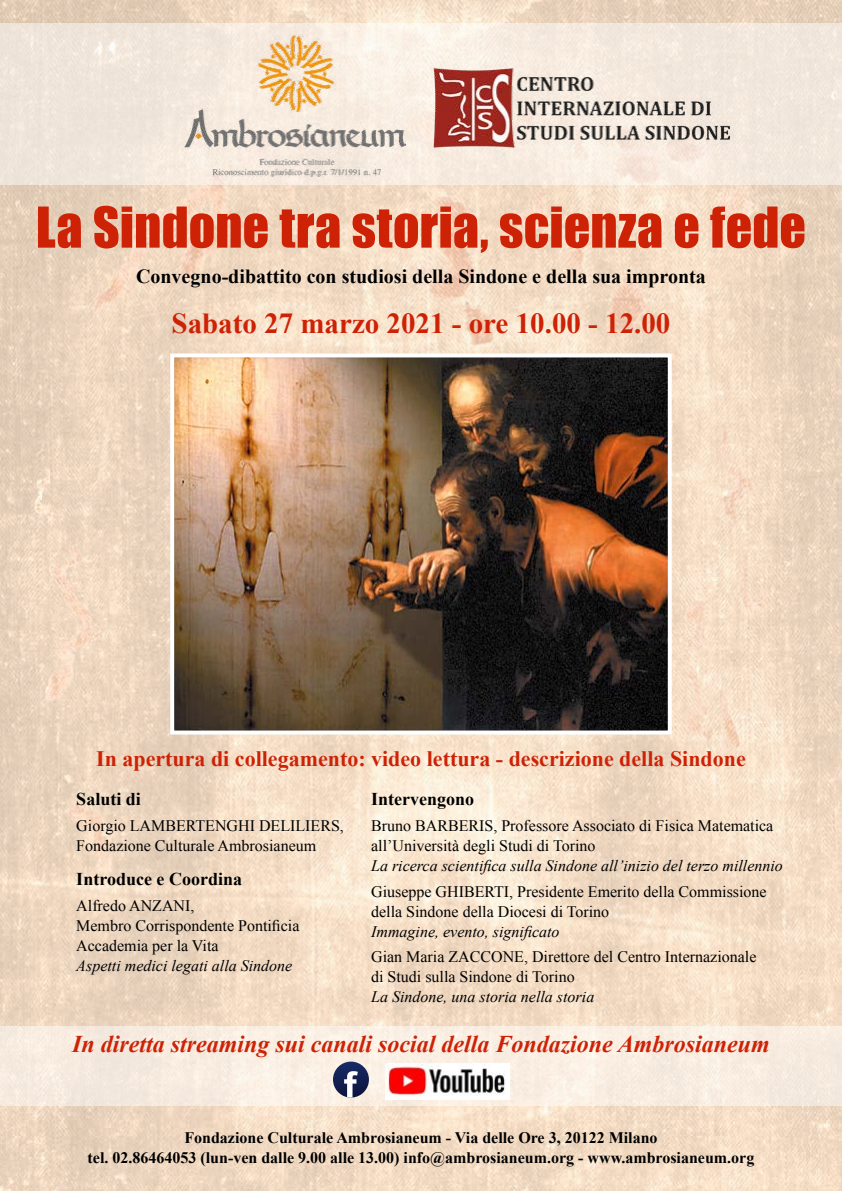
<style>
.page{position:relative;width:842px;height:1191px;background:#fff}
.page>*{position:absolute;margin:0;border:0;box-sizing:border-box;transform-origin:0 0}
.t1{font:52px "Impact";letter-spacing:.005em;color:#ce2206}
.t2{font:700 29px "Times New Roman";color:#ce2206}
.t3{font:italic 700 24px "Times New Roman";color:#ce2206}
.t4{font:700 22px "Times New Roman";color:#ce2206}
.t5{font:700 20px "Times New Roman";color:#000}
.t6{font:700 18px "Times New Roman";color:#000}
.t7{font:16px/20px "Times New Roman";color:#000}
.t8{font:italic 16px "Times New Roman";color:#000}
.t9{font:700 16px/19.2px "Times New Roman";color:#000;text-align:center}
</style>
<div class="page">
<img style="left:0;top:0;width:842px;height:1191px">
<div style="left:0;top:1026px;width:842px;height:80px;background:#f9ede1"></div>
<div style="left:0;top:23px;width:842px;height:161px;background:#f3e8dc"></div>
<img style="left:175px;top:358px;width:492px;height:371px">
<div style="left:170px;top:353px;width:502px;height:381px;border:4px solid #fff"></div>
<svg style="left:333px;top:1061px;width:36px;height:36px"></svg>
<img style="left:386px;top:1063px;width:124px;height:36px">
<img style="left:184px;top:34px;width:221px;height:143px">
<img style="left:432px;top:65px;width:302px;height:85px">
<h1 class="t1" style="left:36px;top:195px;width:772px">La Sindone tra storia, scienza e fede</h1>
<p class="t5" style="left:136px;top:262px;width:571px">Convegno-dibattito con studiosi della Sindone e della sua impronta</p>
<h2 class="t2" style="left:172px;top:303px;width:500px">Sabato 27 marzo 2021 - ore 10.00 - 12.00</h2>
<h3 class="t4" style="left:96px;top:743px;width:651px">In apertura di collegamento: video lettura - descrizione della Sindone</h3>
<p class="t6" style="left:76px;top:786px;width:66px">Saluti di</p>
<p class="t7" style="left:76px;top:815px;width:269px">Giorgio LAMBERTENGHI DELILIERS,<br>Fondazione Culturale Ambrosianeum</p>
<p class="t6" style="left:76px;top:866px;width:167px">Introduce e Coordina</p>
<p class="t7" style="left:76px;top:895px;width:225px">Alfredo ANZANI,<br>Membro Corrispondente Pontificia<br>Accademia per la Vita</p>
<p class="t8" style="left:76px;top:954px;width:218px">Aspetti medici legati alla Sindone</p>
<p class="t6" style="left:371px;top:786px;width:104px">Intervengono</p>
<p class="t7" style="left:371px;top:815px;width:404px">Bruno BARBERIS, Professore Associato di Fisica Matematica all’Università degli Studi di Torino</p>
<p class="t8" style="left:371px;top:854px;width:413px">La ricerca scientifica sulla Sindone all’inizio del terzo millennio</p>
<p class="t7" style="left:371px;top:881px;width:397px">Giuseppe GHIBERTI, Presidente Emerito della Commissione della Sindone della Diocesi di Torino</p>
<p class="t8" style="left:371px;top:920px;width:190px">Immagine, evento, significato</p>
<p class="t7" style="left:371px;top:946px;width:387px">Gian Maria ZACCONE, Direttore del Centro Internazionale di Studi sulla Sindone di Torino</p>
<p class="t8" style="left:371px;top:986px;width:225px">La Sindone, una storia nella storia</p>
<h3 class="t3" style="left:72px;top:1027px;width:699px">In diretta streaming sui canali social della Fondazione Ambrosianeum</h3>
<p class="t9" style="left:88px;top:1128px;width:668px">Fondazione Culturale Ambrosianeum - Via delle Ore 3, 20122 Milano<br>tel. 02.86464053 (lun-ven dalle 9.00 alle 13.00) info@ambrosianeum.org - www.ambrosianeum.org</p>
</div>
